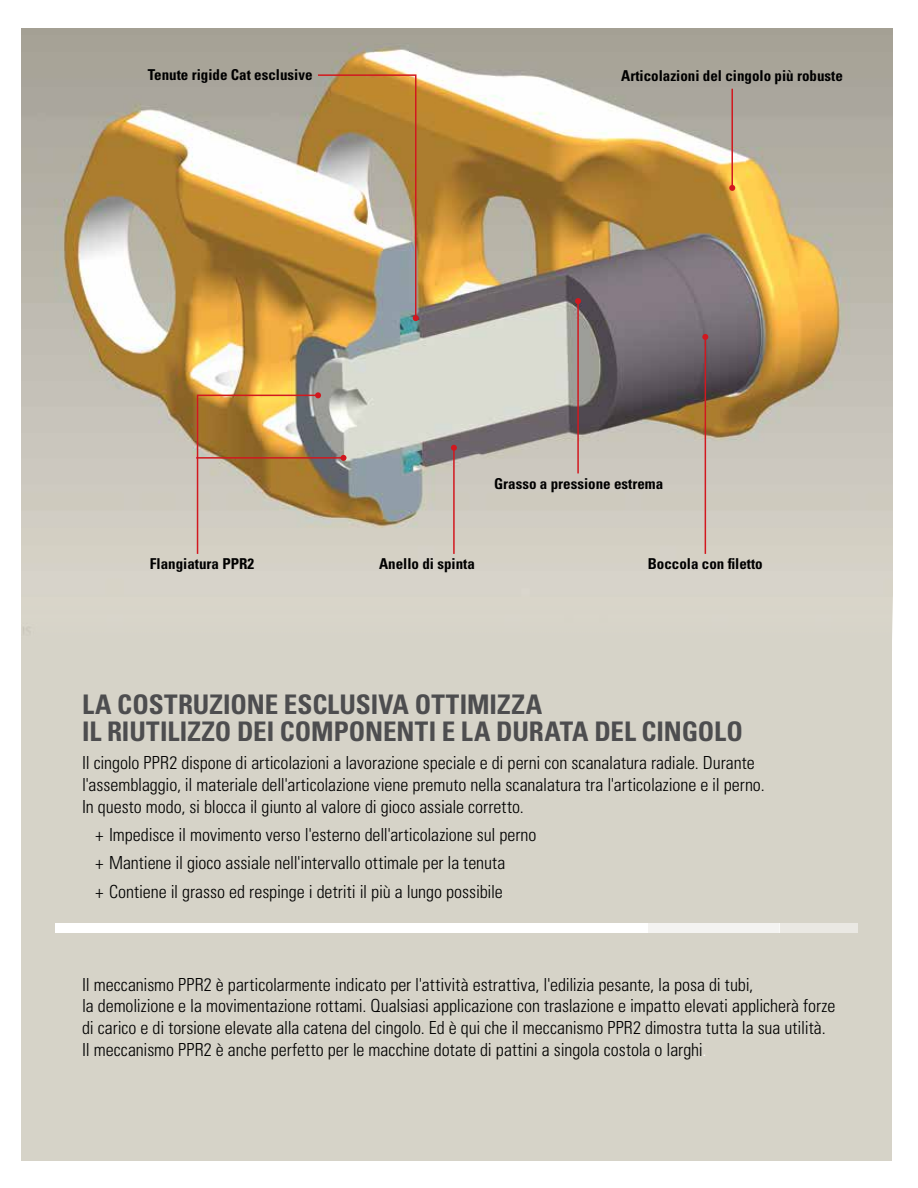
<style>
.page{position:relative;width:918px;height:1188px;background:#fff}
.page>*{position:absolute;margin:0;border:0;box-sizing:border-box;transform-origin:0 0}
.t1{font:700 condensed 27px/27px "Univers LT Std";color:#4d4d4f}
.t2{font:300 condensed 18px/21.6px "Univers LT Std";letter-spacing:-.005em;color:#000}
.t3{font:700 condensed 15px "Univers LT Std";color:#000}
.s1{color:#fff}
</style>
<div class="page">
<div style="left:22px;top:517px;width:870px;height:644px;background:#d6d3c8"></div>
<img style="left:22px;top:28px;width:870px;height:603px">
<hr style="left:577px;top:301px;width:2px;height:172px;background:#d2181f">
<svg style="left:575px;top:298px;width:6px;height:6px"></svg>
<hr style="left:705px;top:337px;width:1px;height:217px;background:#d2181f">
<svg style="left:702px;top:334px;width:6px;height:6px"></svg>
<hr style="left:453px;top:448px;width:2px;height:106px;background:#d2181f">
<svg style="left:451px;top:445px;width:6px;height:6px"></svg>
<svg style="left:316px;top:74px;width:103px;height:247px;background:#bb9e71"></svg>
<hr style="left:731px;top:89px;width:2px;height:99px;background:#d2181f">
<svg style="left:729px;top:185px;width:6px;height:6px"></svg>
<svg style="left:196px;top:392px;width:125px;height:163px"></svg>
<hr style="left:196px;top:457px;width:148px;height:2px;background:#d2181f">
<svg style="left:341px;top:455px;width:6px;height:6px"></svg>
<div style="left:56px;top:923px;width:592px;height:10px;background:#fff"></div>
<div style="left:779px;top:923px;width:79px;height:10px;background:#eae8e3"></div>
<div style="left:648px;top:923px;width:132px;height:10px;background:#f4f3f1"></div>
<p class="t3" style="left:148px;top:65px;width:166px">Tenute rigide Cat esclusive</p>
<p class="t3" style="left:621px;top:67px;width:223px">Articolazioni del cingolo più robuste</p>
<p class="t3" style="left:494px;top:474px;width:171px">Grasso a pressione estrema</p>
<p class="t3" style="left:150px;top:555px;width:106px">Flangiatura PPR2</p>
<p class="t3" style="left:379px;top:555px;width:97px">Anello di spinta</p>
<p class="t3" style="left:648px;top:555px;width:117px">Boccola con filetto</p>
<h1 class="t1" style="left:82px;top:691px;width:662px">LA COSTRUZIONE ESCLUSIVA OTTIMIZZA<br>IL RIUTILIZZO DEI COMPONENTI E LA DURATA DEL CINGOLO</h1>
<p class="t2" style="left:82px;top:752px;width:684px">Il cingolo PPR2 dispone di articolazioni a lavorazione speciale e di perni con scanalatura radiale. Durante l'assemblaggio, il materiale dell'articolazione viene premuto nella scanalatura tra l'articolazione e il perno.<br>In questo modo, si blocca il giunto al valore di gioco assiale corretto.</p>
<p class="t2" style="left:96px;top:820px;width:442px;line-height:28.3px">+ Impedisce il movimento verso l'esterno dell'articolazione sul perno + Mantiene il gioco assiale nell'intervallo ottimale per la tenuta<br>+ Contiene il grasso ed respinge i detriti il più a lungo possibile</p>
<p class="t2" style="left:82px;top:974px;width:755px">Il meccanismo PPR2 è particolarmente indicato per l'attività estrattiva, l'edilizia pesante, la posa di tubi,<br>la demolizione e la movimentazione rottami. Qualsiasi applicazione con traslazione e impatto elevati applicherà forze di carico e di torsione elevate alla catena del cingolo. Ed è qui che il meccanismo PPR2 dimostra tutta la sua utilità.<br>Il meccanismo PPR2 è anche perfetto per le macchine dotate di pattini a singola costola o larghi<span class="s1">.</span></p>
</div>
